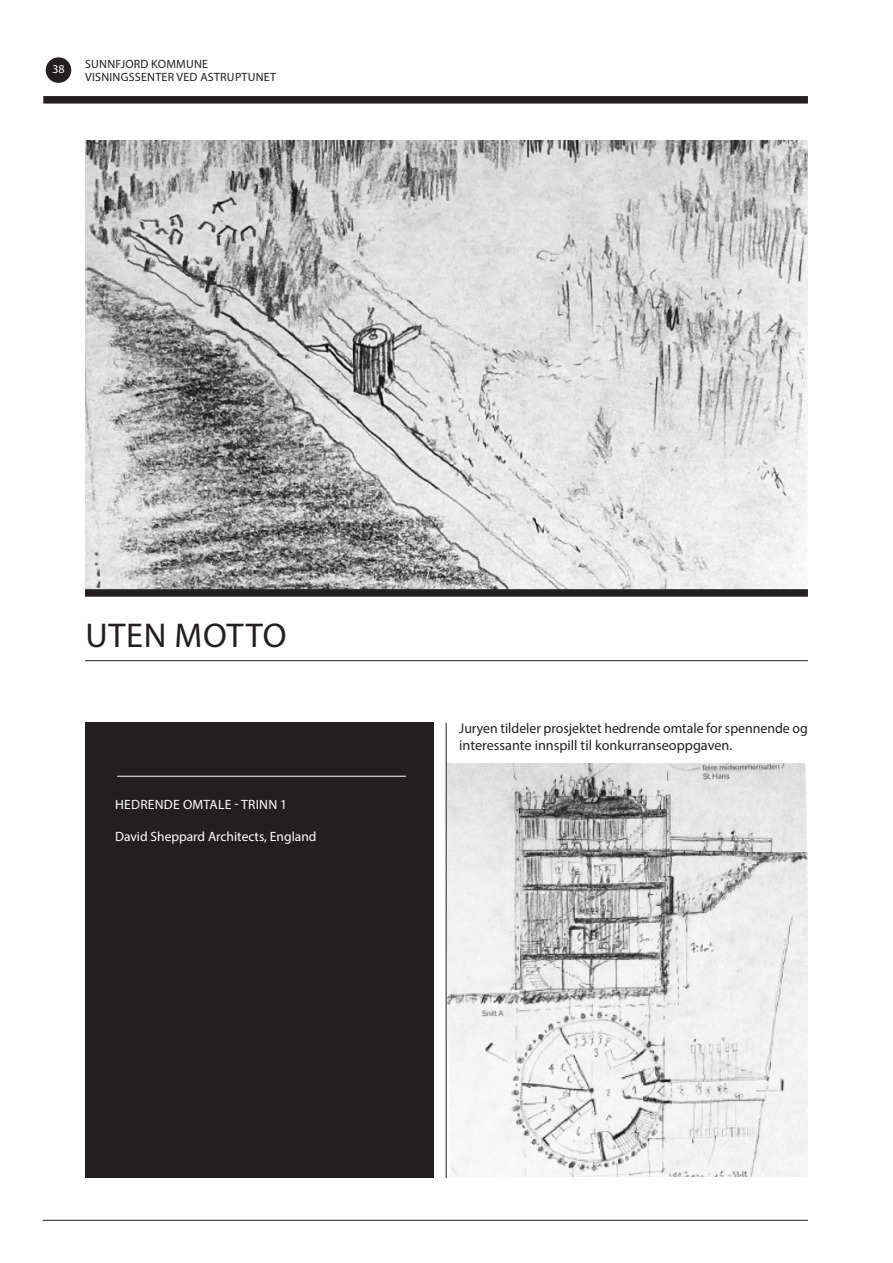
<style>
.page{position:relative;width:893px;height:1263px;background:#fff}
.page>*{position:absolute;margin:0;border:0;box-sizing:border-box;transform-origin:0 0}
.overskrift{font:34.5px "Myriad Pro";letter-spacing:.02em;color:#231f20}
.brød{font:14.25px/17px "Myriad Pro";color:#231f20}
.Fakta_hvit{font:13.5px "Myriad Pro";color:#fff}
.Fakta_hvit-2{font:13.5px "Myriad Pro";letter-spacing:.02em;color:#fff}
.t1{font:12px/13.5px "Myriad Pro";letter-spacing:.02em;color:#231f20}
.t2{font:12px "Myriad Pro";color:#fff}
</style>
<div class="page">
<div style="left:46px;top:57px;width:25px;height:26px;background:#231f20;border-radius:50%"></div>
<hr style="left:43px;top:1220px;width:765px;height:1px;background:#231f20">
<div style="left:43px;top:96px;width:765px;height:8px;background:#231f20"></div>
<img style="left:85px;top:140px;width:723px;height:449px">
<img style="left:447px;top:763px;width:361px;height:414px">
<hr style="left:446px;top:723px;width:1px;height:455px;background:#231f20">
<div style="left:85px;top:589px;width:723px;height:8px;background:#231f20"></div>
<hr style="left:85px;top:660px;width:723px;height:1px;background:#231f20">
<div style="left:85px;top:723px;width:349px;height:455px;background:#231f20"></div>
<hr style="left:117px;top:776px;width:289px;height:1px;background:#fff">
<p class="t2" style="left:52px;top:62px;width:14px">38</p>
<p class="t1" style="left:85px;top:57px;width:193px">SUNNFJORD KOMMUNE<br>VISNINGSSENTER VED ASTRUPTUNET</p>
<p class="overskrift" style="left:85px;top:614px;width:203px">UTEN MOTTO</p>
<p class="Fakta_hvit-2" style="left:115px;top:796px;width:174px">HEDRENDE OMTALE - TRINN 1</p>
<p class="Fakta_hvit" style="left:115px;top:828px;width:203px">David Sheppard Architects, England</p>
<p class="brød" style="left:459px;top:720px;width:350px">Juryen tildeler prosjektet hedrende omtale for spennende og interessante innspill til konkurranseoppgaven.</p>
</div>
